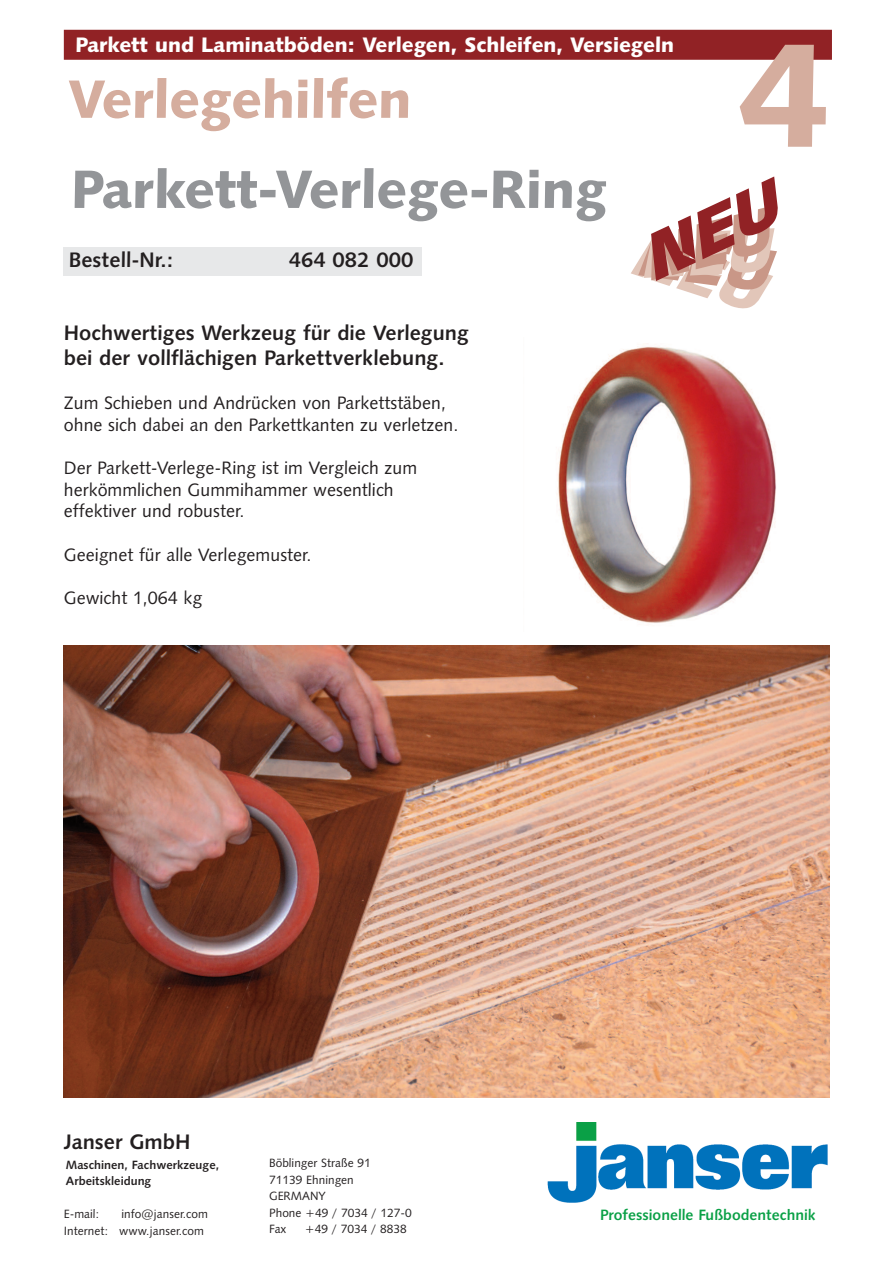
<style>
.page{position:relative;width:893px;height:1263px;background:#fff}
.page>*{position:absolute;margin:0;border:0;box-sizing:border-box;transform-origin:0 0}
.t1{font:54px "Humanist 531 BT Black A";color:#939598}
.t2{font:54px "Humanist 531 BT Black A";color:#d5ad9e}
.t3{font:21px/25.2px "Humanist 531 BT Bold A";color:#231f20}
.t4{font:21px "Humanist 531 BT Black A";color:#fff}
.t5{font:18px/21.6px "Humanist 531 BT Roman A";color:#231f20}
.t6{font:15px "Humanist 531 BT Bold A";color:#0aa046}
.t7{font:12px/16.5px "Humanist 531 BT Roman A";color:#231f20}
.t8{font:12px/16.5px "Humanist 531 BT Bold A";color:#231f20}
</style>
<div class="page">
<img style="left:547px;top:1123px;width:281px;height:79px">
<div style="left:64px;top:247px;width:358px;height:29px;background:#e7e8e9"></div>
<div style="left:64px;top:30px;width:768px;height:30px;background:#912225"></div>
<svg style="left:740px;top:45px;width:86px;height:102px"></svg>
<img style="left:557px;top:346px;width:219px;height:277px">
<img style="left:64px;top:646px;width:765px;height:452px">
<svg style="left:631px;top:176px;width:147px;height:133px"></svg>
<p class="t4" style="left:76px;top:32px;width:600px">Parkett und Laminatböden: Verlegen, Schleifen, Versiegeln</p>
<h1 class="t2" style="left:68px;top:68px;width:345px">Verlegehilfen</h1>
<h1 class="t1" style="left:71px;top:158px;width:537px">Parkett-Verlege-Ring</h1>
<p class="t3" style="left:69px;top:247px;width:106px">Bestell-Nr.:</p>
<p class="t3" style="left:289px;top:247px;width:126px">464 082 000</p>
<p class="t3" style="left:64px;top:320px;width:407px">Hochwertiges Werkzeug für die Verlegung bei der vollflächigen Parkettverklebung.</p>
<p class="t5" style="left:64px;top:392px;width:396px">Zum Schieben und Andrücken von Parkettstäben, ohne sich dabei an den Parkettkanten zu verletzen.</p>
<p class="t5" style="left:64px;top:457px;width:355px">Der Parkett-Verlege-Ring ist im Vergleich zum herkömmlichen Gummihammer wesentlich effektiver und robuster.</p>
<p class="t5" style="left:64px;top:543px;width:249px">Geeignet für alle Verlegemuster.</p>
<p class="t5" style="left:64px;top:587px;width:140px">Gewicht 1,064 kg</p>
<p class="t3" style="left:64px;top:1129px;width:128px">Janser GmbH</p>
<p class="t8" style="left:66px;top:1156px;width:155px">Maschinen, Fachwerkzeuge,<br>Arbeitskleidung</p>
<p class="t7" style="left:64px;top:1206px;width:37px">E-mail:</p>
<p class="t7" style="left:64px;top:1206px;width:146px;text-indent:58px">info@janser.com<br>Internet: www.janser.com</p>
<p class="t7" style="left:269px;top:1155px;width:144px">Böblinger Straße 91<br>71139 Ehningen<br>GERMANY<br>Phone +49 / 7034 / 127-0<br>Fax</p>
<p class="t7" style="left:305px;top:1221px;width:103px">+49 / 7034 / 8838</p>
<p class="t6" style="left:600px;top:1206px;width:217px">Professionelle Fußbodentechnik</p>
</div>
